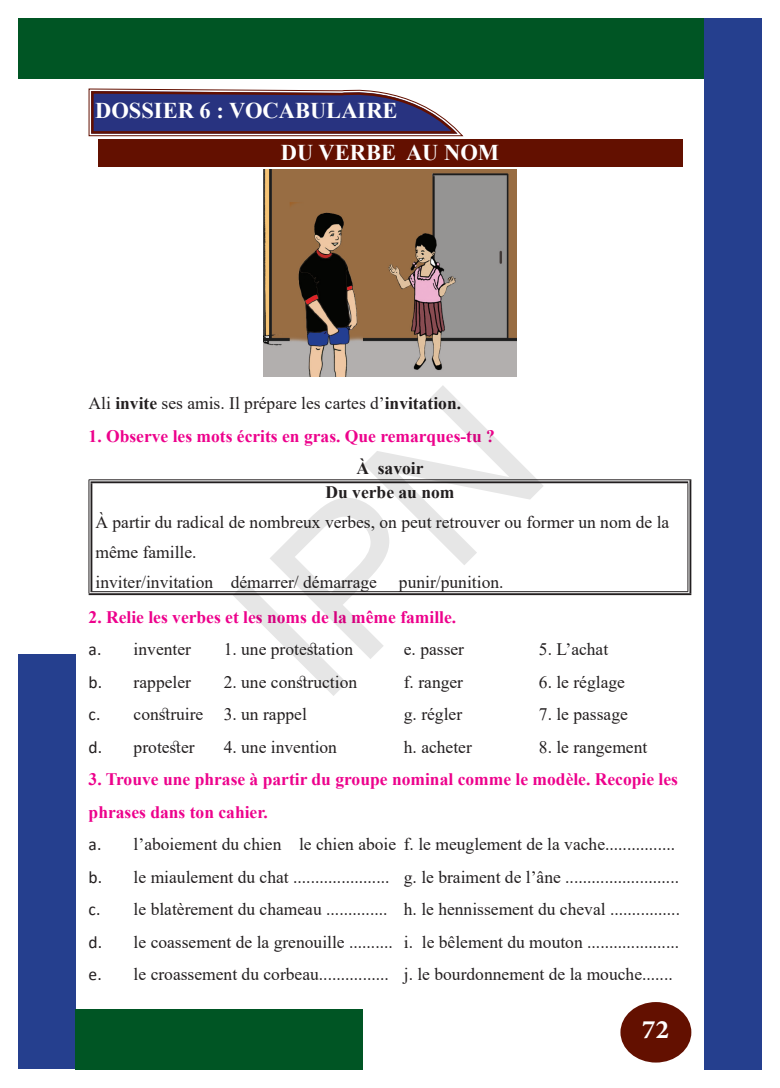
<style>
.page{position:relative;width:780px;height:1088px;background:#fff}
.page>*{position:absolute;margin:0;border:0;box-sizing:border-box;transform-origin:0 0}
.t1{font:700 37.5px "Adobe Arabic";color:#fff}
.t2{font:700 22.5px/41.4px "Times New Roman";color:#fff}
.t3{font:17.5px/32.5px "Times New Roman";color:#231f20}
.t4{font:700 17.5px/32.5px "Times New Roman";color:#ed028c}
.t5{font:700 17.5px/23.8px "Times New Roman";color:#231f20;text-align:center}
.s1{font-weight:700}
.s2{font-family:"Calibri";font-weight:400;color:#231f20}
.s3{font-weight:400;color:#231f20}
.s4{font-family:"Calibri"}
.s5{font-weight:700;color:#ed028c}
</style>
<div class="page">
<div style="left:18px;top:18px;width:743px;height:61px;background:#005524"></div>
<div style="left:703px;top:18px;width:58px;height:1051px;background:#253f8e"></div>
<div style="left:18px;top:654px;width:58px;height:415px;background:#253f8e"></div>
<div style="left:75px;top:1009px;width:288px;height:60px;background:#005524"></div>
<div style="left:620px;top:1002px;width:71px;height:60px;background:#631000;border-radius:50%"></div>
<svg style="left:88px;top:88px;width:376px;height:49px;background:#595384"></svg>
<div style="left:98px;top:139px;width:584px;height:28px;background:#631000"></div>
<img style="left:263px;top:170px;width:254px;height:207px">
<hr style="left:89px;top:479px;width:602px;height:4px;background:#b9b8b9">
<hr style="left:687px;top:483px;width:4px;height:108px;background:#a1a0a0">
<hr style="left:89px;top:591px;width:602px;height:4px;background:#d6d5d5">
<hr style="left:89px;top:479px;width:602px;height:1px;background:#231f20">
<hr style="left:90px;top:481px;width:598px;height:2px;background:#231f20">
<hr style="left:89px;top:480px;width:1px;height:113px;background:#231f20">
<hr style="left:90px;top:483px;width:2px;height:108px;background:#231f20">
<hr style="left:687px;top:483px;width:1px;height:108px;background:#231f20">
<hr style="left:689px;top:480px;width:2px;height:113px;background:#231f20">
<hr style="left:90px;top:591px;width:598px;height:1px;background:#231f20">
<hr style="left:89px;top:593px;width:602px;height:2px;background:#231f20">
<svg style="left:232px;top:479px;width:311px;height:117px"></svg>
<p class="t2" style="left:281px;top:89px;width:220px;text-indent:-186px">DOSSIER 6 : VOCABULAIRE<br>DU VERBE AU NOM</p>
<p class="t3" style="left:89px;top:387px;width:374px">Ali <span class="s1">invite</span> ses amis. Il prépare les cartes d’<span class="s1">invitation.</span></p>
<p class="t4" style="left:89px;top:419px;width:408px">1. Observe les mots écrits en gras. Que remarques-tu ?</p>
<p class="t5" style="left:325px;top:456px;width:130px">À savoir<br>Du verbe au nom</p>
<p class="t3" style="left:95px;top:507px;width:575px;line-height:30px">À partir du radical de nombreux verbes, on peut retrouver ou former un nom de la même famille.<br>inviter/invitation démarrer/ démarrage</p>
<p class="t3" style="left:399px;top:565px;width:106px">punir/punition.</p>
<p class="t4" style="left:89px;top:600px;width:369px">2. Relie les verbes et les noms de la même famille. <span class="s2">a.</span> <span class="s3">inventer</span></p>
<p class="t3" style="left:224px;top:632px;width:131px">1. une protestation</p>
<p class="t3" style="left:404px;top:632px;width:62px">e. passer</p>
<p class="t3" style="left:539px;top:632px;width:71px">5. L’achat</p>
<p class="t3" style="left:89px;top:665px;width:104px"><span class="s4">b.</span> rappeler</p>
<p class="t3" style="left:224px;top:665px;width:135px">2. une construction</p>
<p class="t3" style="left:404px;top:665px;width:61px">f. ranger</p>
<p class="t3" style="left:539px;top:665px;width:88px">6. le réglage</p>
<p class="t3" style="left:89px;top:697px;width:220px"><span class="s4">c.</span> construire 3. un rappel</p>
<p class="t3" style="left:404px;top:697px;width:60px">g. régler</p>
<p class="t3" style="left:539px;top:697px;width:90px">7. le passage</p>
<p class="t3" style="left:89px;top:730px;width:107px"><span class="s4">d.</span> protester</p>
<p class="t3" style="left:224px;top:730px;width:115px">4. une invention</p>
<p class="t3" style="left:404px;top:730px;width:70px">h. acheter</p>
<p class="t3" style="left:539px;top:730px;width:110px">8. le rangement</p>
<p class="t3" style="left:89px;top:762px;width:593px"><span class="s5">3. Trouve une phrase à partir du groupe nominal comme le modèle. Recopie les phrases dans ton cahier.<br></span><span class="s4">a.</span> l’aboiement du chien le chien aboie f. le meuglement de la vache................ <span class="s4">b.</span> le miaulement du chat ...................... g. le braiment de l’âne .......................... <span class="s4">c.</span> le blatèrement du chameau .............. h. le hennissement du cheval ................ <span class="s4">d.</span> le coassement de la grenouille .......... i. le bêlement du mouton ..................... <span class="s4">e.</span> le croassement du corbeau................ j. le bourdonnement de la mouche.......</p>
<h1 class="t1" style="left:641px;top:1003px;width:29px">72</h1>
</div>
